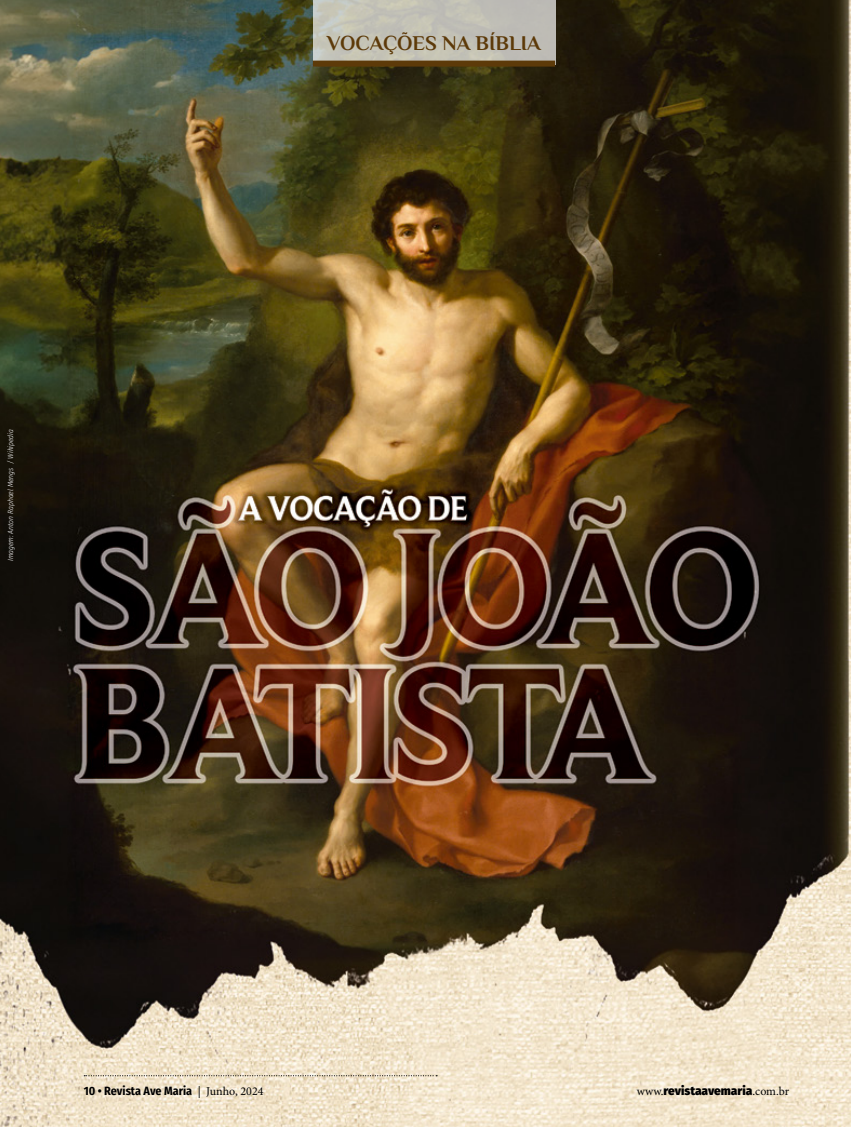
<style>
.page{position:relative;width:851px;height:1127px;background:#fff}
.page>*{position:absolute;margin:0;border:0;box-sizing:border-box;transform-origin:0 0}
.t1{font:700 21px "Philosopher";color:#5d3a09}
.t2{font:700 12px "Fira Sans Condensed";color:#000}
.t3{font:900 12px "Fira Sans";color:#000}
.t4{font:italic 300 7.5px "Fira Sans Condensed";color:#fff}
.s1{font-family:"Minion Pro";font-weight:400}
</style>
<div class="page">
<img style="left:0;top:0;width:850px;height:1127px">
<svg style="left:313px;top:0;width:242px;height:61px;background:#c1bfb5"></svg>
<div style="left:313px;top:61px;width:242px;height:6px;background:#5d3a09"></div>
<svg style="left:84px;top:1075px;width:353px;height:1px"></svg>
<p class="t4" style="left:5px;top:561px;width:134px;rotate:-90deg">Imagem: Anton Raphael Mengs / Wikipedia</p>
<h1 class="t1" style="left:327px;top:32px;width:215px">VOCAÇÕES NA BÍBLIA</h1>
<h2 class="t2" style="left:84px;top:1081px;width:181px">10 • Revista Ave Maria <span class="s1">| Junho, 2024</span></h2>
<h2 class="t3" style="left:636px;top:1080px;width:154px"><span class="s1">www.</span>revistaavemaria<span class="s1">.com.br</span></h2>
</div>
